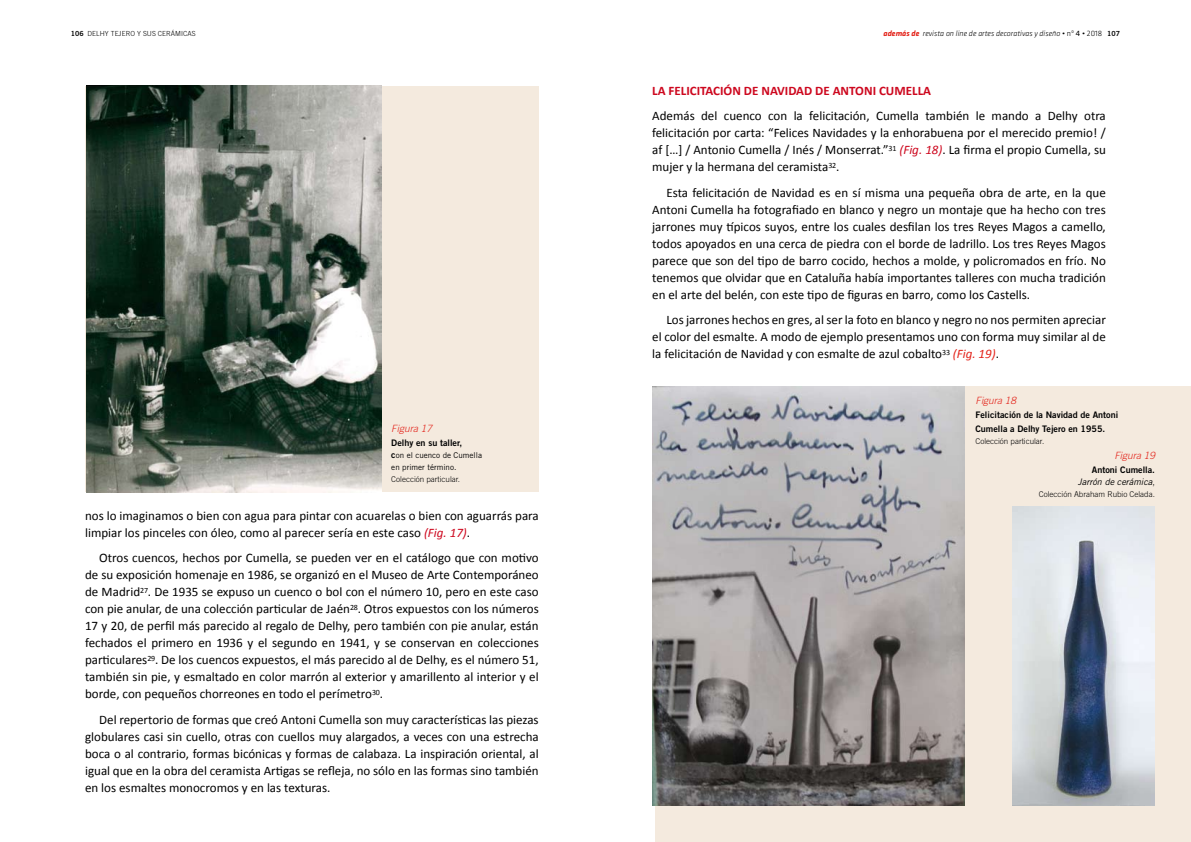
<style>
.page{position:relative;width:1191px;height:842px;background:#fff}
.page>*{position:absolute;margin:0;border:0;box-sizing:border-box;transform-origin:0 0}
.t1{font:13px/17px "Calibri";color:#000;text-align:justify}
.t2{font:700 13px "Calibri";color:#cd071e}
.t3{font:italic 300 10px "Trade Gothic LT";color:#e32219}
.t4{font:9px/14px "Trade Gothic LT Bold Two";color:#000}
.t5{font:italic 9px "Trade Gothic LT";color:#000}
.t6{font:300 8px "Trade Gothic LT";color:#000}
.t7{font:italic 300 8px "Klavika";color:#000}
.t8{font:8px/12px "Trade Gothic LT";color:#000}
.t9{font:300 7px "Trade Gothic LT";letter-spacing:.005em;color:#000}
.s1{font-family:"Trade Gothic LT Bold Two";font-weight:400}
.s2{font-weight:700;color:#e32219}
.s3{font-style:normal}
.s4{font-weight:400;font-style:normal}
.s5{font-family:"Trade Gothic LT Bold Two";font-weight:400;font-style:normal;font-size:7px}
.s6{font-family:"Trade Gothic LT Bold Two";font-size:9px}
.s7{font-style:italic;color:#cd071e}
.s8{font-style:italic;color:#e32219}
.s9{font-weight:300;font-style:normal}
</style>
<div class="page">
<div style="left:85px;top:86px;width:454px;height:406px;background:#f4eade"></div>
<div style="left:655px;top:386px;width:536px;height:456px;background:#f4eade"></div>
<img style="left:86px;top:85px;width:296px;height:407px">
<img style="left:652px;top:386px;width:312px;height:420px">
<img style="left:1012px;top:506px;width:143px;height:300px">
<p class="t9" style="left:71px;top:29px;width:126px"><span class="s1">106</span> DELHY TEJERO Y SUS CERÁMICAS</p>
<p class="t7" style="left:883px;top:29px;width:238px"><span class="s2">además de</span> revista on line de artes decorativas y diseño <span class="s3">• nº</span> <span class="s4">4</span> <span class="s3">• 2018</span> <span class="s5">107</span></p>
<p class="t3" style="left:391px;top:423px;width:42px">Figura 17</p>
<p class="t4" style="left:391px;top:436px;width:72px">Delhy en su taller,</p>
<p class="t8" style="left:391px;top:449px;width:92px"><span class="s6">c</span>on el cuenco de Cumella en primer término.</p>
<p class="t6" style="left:391px;top:475px;width:70px">Colección particular.</p>
<p class="t1" style="left:85px;top:506px;width:455px">nos lo imaginamos o bien con agua para pintar con acuarelas o bien con aguarrás para limpiar los pinceles con óleo, como al parecer sería en este caso <span class="s7">(Fig. 17)</span>.</p>
<p class="t1" style="left:85px;top:549px;width:455px;text-indent:14px">Otros cuencos, hechos por Cumella, se pueden ver en el catálogo que con motivo de su exposición homenaje en 1986, se organizó en el Museo de Arte Contemporáneo de Madrid<sup>27</sup>. De 1935 se expuso un cuenco o bol con el número 10, pero en este caso con pie anular, de una colección particular de Jaén<sup>28</sup>. Otros expuestos con los números 17 y 20, de perfil más parecido al regalo de Delhy, pero también con pie anular, están fechados el primero en 1936 y el segundo en 1941, y se conservan en colecciones particulares<sup>29</sup>. De los cuencos expuestos, el más parecido al de Delhy, es el número 51, también sin pie, y esmaltado en color marrón al exterior y amarillento al interior y el borde, con pequeños chorreones en todo el perímetro<sup>30</sup>.</p>
<p class="t1" style="left:85px;top:710px;width:455px;text-indent:14px">Del repertorio de formas que creó Antoni Cumella son muy características las piezas globulares casi sin cuello, otras con cuellos muy alargados, a veces con una estrecha boca o al contrario, formas bicónicas y formas de calabaza. La inspiración oriental, al igual que en la obra del ceramista Artigas se refleja, no sólo en las formas sino también en los esmaltes monocromos y en las texturas.</p>
<p class="t2" style="left:652px;top:82px;width:280px">LA FELICITACIÓN DE NAVIDAD DE ANTONI CUMELLA</p>
<p class="t1" style="left:652px;top:107px;width:455px">Además del cuenco con la felicitación, Cumella también le mando a Delhy otra felicitación por carta: “Felices Navidades y la enhorabuena por el merecido premio! / af […] / Antonio Cumella / Inés / Monserrat.”<sup>31</sup> <span class="s7">(Fig. 18)</span>. La firma el propio Cumella, su mujer y la hermana del ceramista<sup>32</sup>.</p>
<p class="t1" style="left:652px;top:183px;width:455px;text-indent:14px">Esta felicitación de Navidad es en sí misma una pequeña obra de arte, en la que Antoni Cumella ha fotografiado en blanco y negro un montaje que ha hecho con tres jarrones muy típicos suyos, entre los cuales desfilan los tres Reyes Magos a camello, todos apoyados en una cerca de piedra con el borde de ladrillo. Los tres Reyes Magos parece que son del tipo de barro cocido, hechos a molde, y policromados en frío. No tenemos que olvidar que en Cataluña había importantes talleres con mucha tradición en el arte del belén, con este tipo de figuras en barro, como los Castells.</p>
<p class="t1" style="left:652px;top:311px;width:455px;text-indent:14px">Los jarrones hechos en gres, al ser la foto en blanco y negro no nos permiten apreciar el color del esmalte. A modo de ejemplo presentamos uno con forma muy similar al de la felicitación de Navidad y con esmalte de azul cobalto<sup>33</sup> <span class="s8">(Fig. 19)</span>.</p>
<p class="t3" style="left:975px;top:394px;width:42px">Figura 18</p>
<p class="t4" style="left:975px;top:407px;width:144px">Felicitación de la Navidad de Antoni<br>Cumella a Delhy Tejero en 1955.</p>
<p class="t6" style="left:975px;top:436px;width:70px">Colección particular.</p>
<p class="t3" style="left:1114px;top:449px;width:42px">Figura 19</p>
<p class="t4" style="left:1092px;top:462px;width:64px">Antoni Cumella.</p>
<p class="t5" style="left:1078px;top:476px;width:78px">Jarrón de cerámica<span class="s9">,</span></p>
<p class="t6" style="left:1039px;top:489px;width:118px">Colección Abraham Rubio Celada.</p>
</div>
